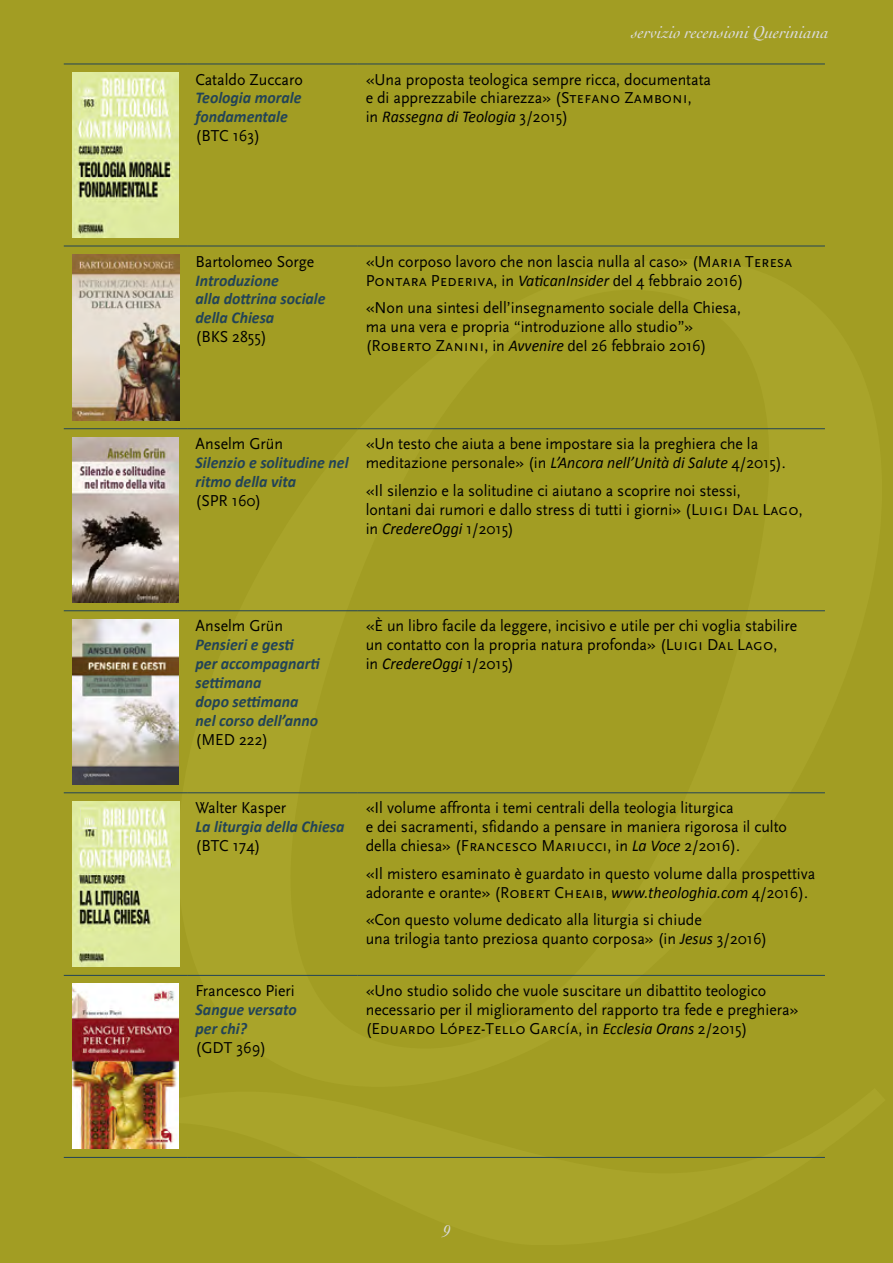
<style>
.page{position:relative;width:893px;height:1263px;background:#a29d23}
.page>*{position:absolute;margin:0;border:0;box-sizing:border-box;transform-origin:0 0}
.t1{font:italic 1200px "Cochin LT Std";color:#d9dae0}
.t2{font:italic 18px "Cochin LT Std";color:#dadada}
.t3{font:16.5px/18.9px "Scala Sans";color:#000;scale:.96 1}
.t4{font:italic 700 16.5px/19px "Calibri";color:#224357;scale:.96 1}
.s1{font-family:"Scala Sans";font-weight:400;font-style:normal;color:#000}
.s2{font-family:"Scala Sans Regular SC"}
.s3{font-family:"Calibri";font-style:italic}
.s4{font-family:"Calibri"}
.s5{font-family:"Calibri";font-weight:700;font-style:italic;color:#224357}
</style>
<div class="page">
<hr style="left:64px;top:64px;width:123px;height:1px;background:#224357">
<hr style="left:187px;top:64px;width:170px;height:1px;background:#224357">
<hr style="left:357px;top:64px;width:468px;height:1px;background:#224357">
<hr style="left:64px;top:246px;width:123px;height:1px;background:#224357">
<hr style="left:187px;top:246px;width:170px;height:1px;background:#224357">
<hr style="left:357px;top:246px;width:468px;height:1px;background:#224357">
<hr style="left:64px;top:428px;width:123px;height:1px;background:#224357">
<hr style="left:187px;top:428px;width:170px;height:1px;background:#224357">
<hr style="left:357px;top:428px;width:468px;height:1px;background:#224357">
<hr style="left:64px;top:610px;width:123px;height:1px;background:#224357">
<hr style="left:187px;top:610px;width:170px;height:1px;background:#224357">
<hr style="left:357px;top:610px;width:468px;height:1px;background:#224357">
<hr style="left:64px;top:792px;width:123px;height:1px;background:#224357">
<hr style="left:187px;top:792px;width:170px;height:1px;background:#224357">
<hr style="left:357px;top:792px;width:468px;height:1px;background:#224357">
<hr style="left:64px;top:975px;width:123px;height:1px;background:#224357">
<hr style="left:187px;top:975px;width:170px;height:1px;background:#224357">
<hr style="left:357px;top:975px;width:468px;height:1px;background:#224357">
<hr style="left:64px;top:1157px;width:123px;height:1px;background:#224357">
<hr style="left:187px;top:1157px;width:170px;height:1px;background:#224357">
<hr style="left:357px;top:1157px;width:468px;height:1px;background:#224357">
<img style="left:72px;top:72px;width:107px;height:165px">
<img style="left:72px;top:254px;width:107px;height:166px">
<img style="left:72px;top:437px;width:107px;height:165px">
<img style="left:72px;top:619px;width:107px;height:165px">
<img style="left:72px;top:801px;width:107px;height:166px">
<img style="left:72px;top:984px;width:107px;height:165px">
<p class="t2" style="left:632px;top:22px;width:199px">servizio recensioni Queriniana</p>
<p class="t4" style="left:196px;top:69px;width:113px"><span class="s1">Cataldo Zuccaro<br></span>Teologia morale fondamentale <span class="s1">(BTC 163)</span></p>
<p class="t3" style="left:366px;top:70px;width:361px">«Una proposta teologica sempre ricca, documentata e di apprezzabile chiarezza» (<span class="s2">Stefano Zamboni</span>,<br>in <span class="s3">Rassegna di Teologia</span> 3/2015)</p>
<p class="t4" style="left:196px;top:251px;width:137px"><span class="s1">Bartolomeo Sorge<br></span>Introduzione<br>alla dottrina sociale della Chiesa<br><span class="s1">(BKS 2855)</span></p>
<p class="t3" style="left:366px;top:252px;width:446px">«Un corposo lavoro che non lascia nulla al caso» (<span class="s2">Maria Teresa<br>Pontara Pederiva</span>, in <span class="s3">VaticanInsider</span> <span class="s4">del</span> 4 febbraio 2016)</p>
<h1 class="t1" style="left:121px;top:0;width:779px">Q</h1>
<p class="t3" style="left:366px;top:298px;width:392px">«Non una sintesi dell’insegnamento sociale della Chiesa, ma una vera e propria “introduzione allo studio”» (<span class="s2">Roberto Zanini</span>, in <span class="s3">Avvenire</span> <span class="s4">del</span> 26 febbraio 2016)</p>
<p class="t4" style="left:196px;top:433px;width:161px"><span class="s1">Anselm Grün<br></span>Silenzio e solitudine nel ritmo della vita<br><span class="s1">(SPR 160)</span></p>
<p class="t3" style="left:366px;top:435px;width:439px">«Un testo che aiuta a bene impostare sia la preghiera che la meditazione personale» (in <span class="s3">L’Ancora nell’Unità di Salute</span> 4/2015).</p>
<p class="t3" style="left:366px;top:481px;width:457px">«Il silenzio e la solitudine ci aiutano a scoprire noi stessi,<br>lontani dai rumori e dallo stress di tutti i giorni» (<span class="s2">Luigi Dal Lago</span>, in <span class="s3">CredereOggi</span> 1/2015)</p>
<p class="t4" style="left:196px;top:616px;width:131px"><span class="s1">Anselm Grün<br></span>Pensieri e gesti<br>per accompagnarti settimana<br>dopo settimana nel corso dell’anno <span class="s1">(MED 222)</span></p>
<p class="t3" style="left:366px;top:617px;width:451px">«È un libro facile da leggere, incisivo e utile per chi voglia stabilire un contatto con la propria natura profonda» (<span class="s2">Luigi Dal Lago</span>,<br>in <span class="s3">CredereOggi</span> 1/2015)</p>
<p class="t4" style="left:196px;top:798px;width:156px"><span class="s1">Walter Kasper<br></span>La liturgia della Chiesa <span class="s1">(BTC 174)</span></p>
<p class="t3" style="left:366px;top:799px;width:440px">«Il volume affronta i temi centrali della teologia liturgica<br>e dei sacramenti, sfidando a pensare in maniera rigorosa il culto della chiesa» (<span class="s2">Francesco Mariucci</span>, in <span class="s3">La Voce</span> 2/2016).</p>
<p class="t3" style="left:366px;top:864px;width:470px">«Il mistero esaminato è guardato in questo volume dalla prospettiva adorante e orante» (<span class="s2">Robert Cheaib</span>, <span class="s3">www.theologhia.com</span> 4/2016).</p>
<p class="t3" style="left:366px;top:911px;width:420px">«Con questo volume dedicato alla liturgia si chiude<br>una trilogia tanto preziosa quanto corposa» (in <span class="s3">Jesus</span> 3/2016)</p>
<p class="t3" style="left:196px;top:981px;width:107px">Francesco Pieri<br><span class="s5">Sangue versato per chi?<br></span>(GDT 369)</p>
<p class="t3" style="left:366px;top:981px;width:452px">«Uno studio solido che vuole suscitare un dibattito teologico necessario per il miglioramento del rapporto tra fede e preghiera» (<span class="s2">Eduardo López-Tello García</span>, in <span class="s3">Ecclesia Orans</span> 2/2015)</p>
<p class="t2" style="left:442px;top:1221px;width:9px">9</p>
</div>
